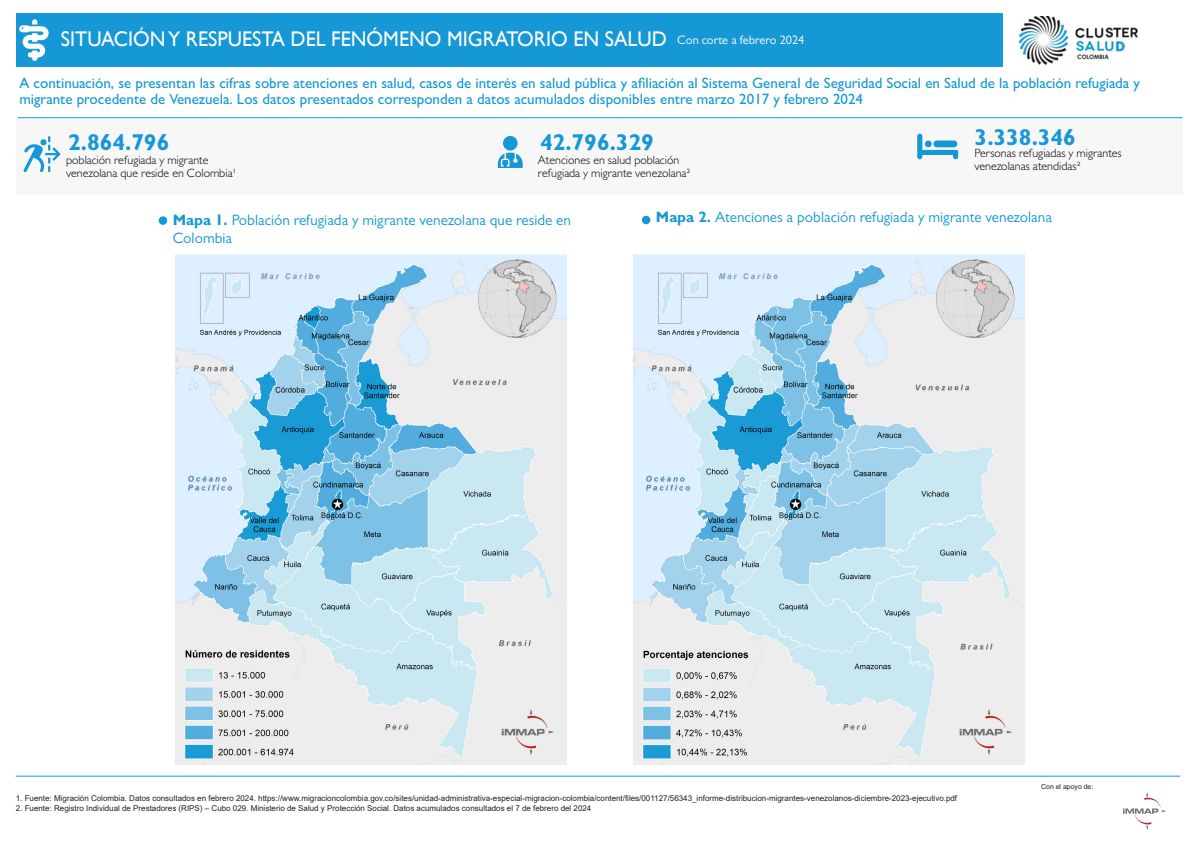
<style>
.page{position:relative;width:1191px;height:842px;background:#fff}
.page>*{position:absolute;margin:0;border:0;box-sizing:border-box;transform-origin:0 0}
.t1{font:700 23px "Gill Sans";color:#1598d5}
.t2{font:21.2px "Gill Sans";color:#fff;scale:.95 1}
.t3{font:15.1px/18.2px "Gill Sans";color:#1598d5}
.t4{font:500 15px/16px "Gill Sans";color:#1598d5}
.t5{font:300 12px/13px "Gill Sans";color:#000}
.t6{font:8px "Arial";color:#231f20}
.t7{font:6.9px "Arial";color:#231f20}
.s1{font-size:12.3px}
.s2{font-weight:700}
</style>
<div class="page">
<div style="left:16px;top:118px;width:1166px;height:76px;background:#f7f7f7"></div>
<hr style="left:16px;top:776px;width:1164px;height:1px;background:#1799d5">
<svg style="left:1122px;top:792px;width:44px;height:38px"></svg>
<svg style="left:23px;top:136px;width:37px;height:36px"></svg>
<hr style="left:18px;top:117px;width:1164px;height:1px;background:#1799d5">
<svg style="left:498px;top:153px;width:25px;height:15px"></svg>
<div style="left:503px;top:136px;width:14px;height:14px;background:#1598d5;border-radius:50%"></div>
<svg style="left:917px;top:134px;width:41px;height:25px"></svg>
<div style="left:159px;top:216px;width:8px;height:9px;background:#1598d5;border-radius:50%"></div>
<div style="left:642px;top:216px;width:8px;height:8px;background:#1598d5;border-radius:50%"></div>
<img style="left:175px;top:254px;width:392px;height:511px">
<img style="left:633px;top:254px;width:392px;height:511px">
<div style="left:16px;top:13px;width:986px;height:54px;background:#1598d5"></div>
<svg style="left:19px;top:19px;width:30px;height:42px"></svg>
<img style="left:1018px;top:16px;width:120px;height:48px">
<h2 class="t2" style="left:61px;top:27px;width:784px">SITUACIÓN Y RESPUESTA DEL FENÓMENO MIGRATORIO EN SALUD <span class="s1">Con corte a febrero 2024</span></h2>
<p class="t4" style="left:19px;top:75px;width:1122px">A continuación, se presentan las cifras sobre atenciones en salud, casos de interés en salud pública y afiliación al Sistema General de Seguridad Social en Salud de la población refugiada y migrante procedente de Venezuela. Los datos presentados corresponden a datos acumulados disponibles entre marzo 2017 y febrero 2024</p>
<h1 class="t1" style="left:68px;top:128px;width:103px">2.864.796</h1>
<h3 class="t5" style="left:66px;top:153px;width:172px">población refugiada y migrante venezolana que reside en Colombia1</h3>
<h1 class="t1" style="left:540px;top:128px;width:116px">42.796.329</h1>
<h3 class="t5" style="left:538px;top:153px;width:154px">Atenciones en salud población refugiada y migrante venezolana2</h3>
<h1 class="t1" style="left:974px;top:123px;width:103px">3.338.346</h1>
<h3 class="t5" style="left:974px;top:147px;width:149px">Personas refugiadas y migrantes venezolanas atendidas2</h3>
<h3 class="t3" style="left:173px;top:211px;width:400px"><span class="s2">Mapa 1.</span> Población refugiada y migrante venezolana que reside en<br>Colombia</h3>
<h3 class="t3" style="left:656px;top:208px;width:397px"><span class="s2">Mapa 2.</span> Atenciones a población refugiada y migrante venezolana</h3>
<p class="t6" style="left:16px;top:793px;width:943px">1. Fuente: Migración Colombia. Datos consultados en febrero 2024. https://www.migracioncolombia.gov.co/sites/unidad-administrativa-especial-migracion-colombia/content/files/001127/56343_informe-distribucion-migrantes-venezolanos-diciembre-2023-ejecutivo.pdf</p>
<p class="t6" style="left:16px;top:803px;width:577px">2. Fuente: Registro Individual de Prestadores (RIPS) – Cubo 029. Ministerio de Salud y Protección Social. Datos acumulados consultados el 7 de febrero del 2024</p>
<p class="t7" style="left:1041px;top:782px;width:54px">Con el apoyo de:</p>
</div>
